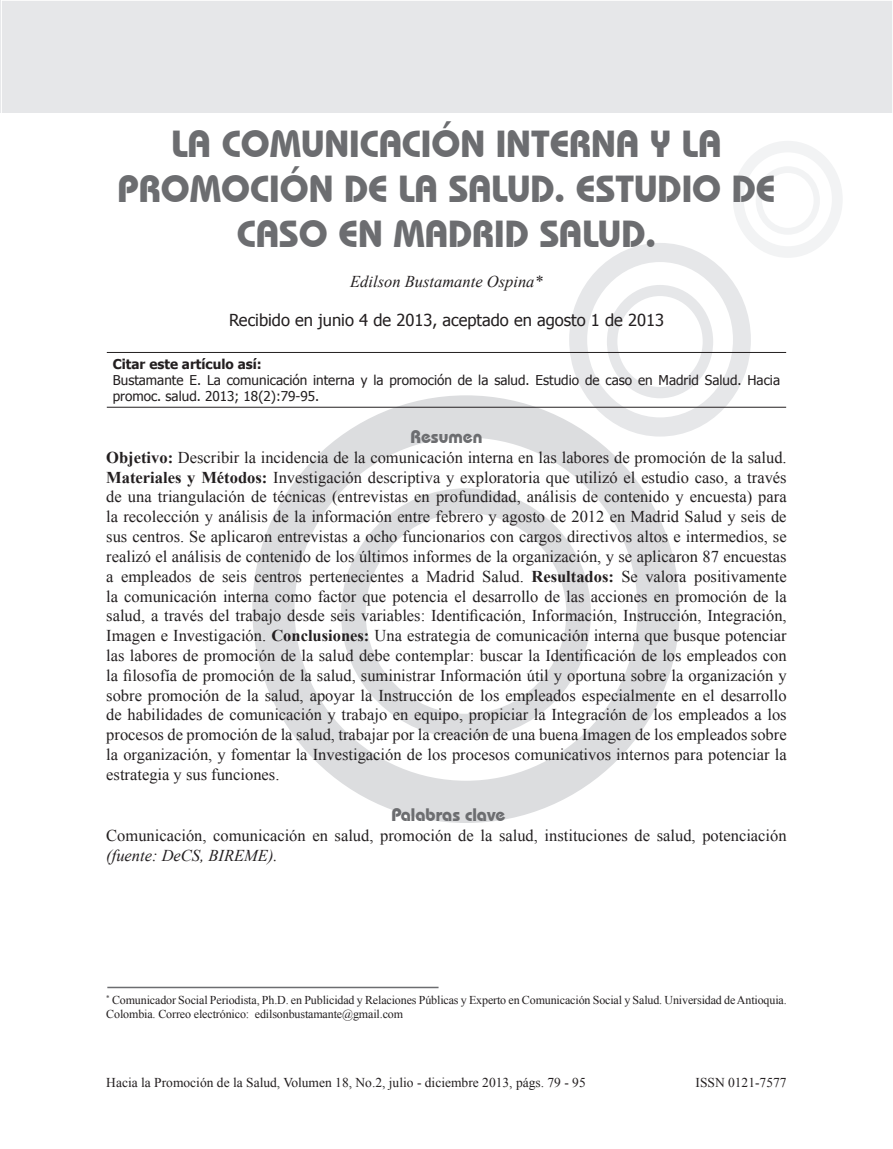
<style>
.page{position:relative;width:893px;height:1149px;background:#fff}
.page>*{position:absolute;margin:0;border:0;box-sizing:border-box;transform-origin:0 0}
.t1{font:700 37.5px/45px "Bauhaus IT Cby BT";color:#6c6d70;text-align:center}
.t2{font:700 18px "Bauhaus IT Cby BT";color:#6c6d70}
.t3{font:16.5px/19.8px "Times New Roman";color:#231f20;text-align:justify}
.t4{font:16.5px "Tahoma";color:#231f20}
.t5{font:italic 16.5px "Times New Roman";color:#231f20}
.t6{font:13.5px/16.2px "Tahoma";color:#231f20}
.t7{font:13.5px "Times New Roman";color:#231f20}
.t8{font:700 13.5px "Tahoma";color:#231f20}
.t9{font:12px/14.4px "Times New Roman";letter-spacing:-.01em;color:#231f20}
.s1{font-weight:700}
</style>
<div class="page">
<div style="left:0;top:0;width:893px;height:113px;background:#e6e7e9"></div>
<div style="left:569px;top:243px;width:182px;height:193px;background:#e6e7e9;border-radius:50%"></div>
<div style="left:587px;top:262px;width:146px;height:155px;background:#fff;border-radius:50%"></div>
<div style="left:607px;top:285px;width:106px;height:113px;background:#e6e7e9;border-radius:50%"></div>
<div style="left:617px;top:296px;width:86px;height:91px;background:#fff;border-radius:50%"></div>
<div style="left:252px;top:395px;width:428px;height:427px;background:#dcdddf;border-radius:50%"></div>
<div style="left:295px;top:437px;width:342px;height:343px;background:#fff;border-radius:50%"></div>
<div style="left:341px;top:488px;width:250px;height:250px;background:#dcdddf;border-radius:50%"></div>
<div style="left:366px;top:513px;width:200px;height:200px;background:#fff;border-radius:50%"></div>
<div style="left:733px;top:141px;width:110px;height:117px;background:#f2f3f4;border-radius:50%"></div>
<div style="left:744px;top:152px;width:88px;height:94px;background:#fff;border-radius:50%"></div>
<div style="left:756px;top:166px;width:64px;height:69px;background:#f2f3f4;border-radius:50%"></div>
<div style="left:762px;top:173px;width:52px;height:55px;background:#fff;border-radius:50%"></div>
<hr style="left:107px;top:352px;width:679px;height:1px;background:#231f20">
<hr style="left:107px;top:407px;width:679px;height:1px;background:#231f20">
<hr style="left:107px;top:986px;width:332px;height:1px;background:#6c6d70">
<h1 class="t1" style="left:117px;top:121px;width:660px">LA COMUNICACIÓN INTERNA Y LA<br>PROMOCIÓN DE LA SALUD. ESTUDIO DE<br>CASO EN MADRID SALUD.</h1>
<p class="t5" style="left:350px;top:270px;width:194px">Edilson Bustamante Ospina*</p>
<p class="t4" style="left:229px;top:309px;width:436px">Recibido en junio 4 de 2013, aceptado en agosto 1 de 2013</p>
<p class="t8" style="left:113px;top:354px;width:150px">Citar este artículo así:</p>
<p class="t6" style="left:113px;top:371px;width:669px">Bustamante E. La comunicación interna y la promoción de la salud. Estudio de caso en Madrid Salud. Hacia promoc. salud. 2013; 18(2):79-95.</p>
<p class="t2" style="left:410px;top:425px;width:73px">Resumen</p>
<p class="t3" style="left:106px;top:447px;width:682px"><span class="s1">Objetivo:</span> Describir la incidencia de la comunicación interna en las labores de promoción de la salud.<br><span class="s1">Materiales y Métodos:</span> Investigación descriptiva y exploratoria que utilizó el estudio caso, a través de una triangulación de técnicas (entrevistas en profundidad, análisis de contenido y encuesta) para la recolección y análisis de la información entre febrero y agosto de 2012 en Madrid Salud y seis de sus centros. Se aplicaron entrevistas a ocho funcionarios con cargos directivos altos e intermedios, se realizó el análisis de contenido de los últimos informes de la organización, y se aplicaron 87 encuestas a empleados de seis centros pertenecientes a Madrid Salud. <span class="s1">Resultados:</span> Se valora positivamente la comunicación interna como factor que potencia el desarrollo de las acciones en promoción de la salud, a través del trabajo desde seis variables: Identificación, Información, Instrucción, Integración, Imagen e Investigación. <span class="s1">Conclusiones:</span> Una estrategia de comunicación interna que busque potenciar las labores de promoción de la salud debe contemplar: buscar la Identificación de los empleados con la filosofía de promoción de la salud, suministrar Información útil y oportuna sobre la organización y sobre promoción de la salud, apoyar la Instrucción de los empleados especialmente en el desarrollo de habilidades de comunicación y trabajo en equipo, propiciar la Integración de los empleados a los procesos de promoción de la salud, trabajar por la creación de una buena Imagen de los empleados sobre la organización, y fomentar la Investigación de los procesos comunicativos internos para potenciar la estrategia y sus funciones.</p>
<p class="t2" style="left:392px;top:803px;width:116px">Palabras clave</p>
<p class="t3" style="left:106px;top:825px;width:682px">Comunicación, comunicación en salud, promoción de la salud, instituciones de salud, potenciación</p>
<p class="t5" style="left:106px;top:843px;width:173px">(fuente: DeCS, BIREME).</p>
<p class="t9" style="left:106px;top:992px;width:682px"><sup>*</sup> Comunicador Social Periodista, Ph.D. en Publicidad y Relaciones Públicas y Experto en Comunicación Social y Salud. Universidad de Antioquia.<br>Colombia. Correo electrónico: edilsonbustamante@gmail.com</p>
<p class="t7" style="left:106px;top:1072px;width:481px">Hacia la Promoción de la Salud, Volumen 18, No.2, julio - diciembre 2013, págs. 79 - 95</p>
<p class="t7" style="left:695px;top:1072px;width:93px">ISSN 0121-7577</p>
</div>
